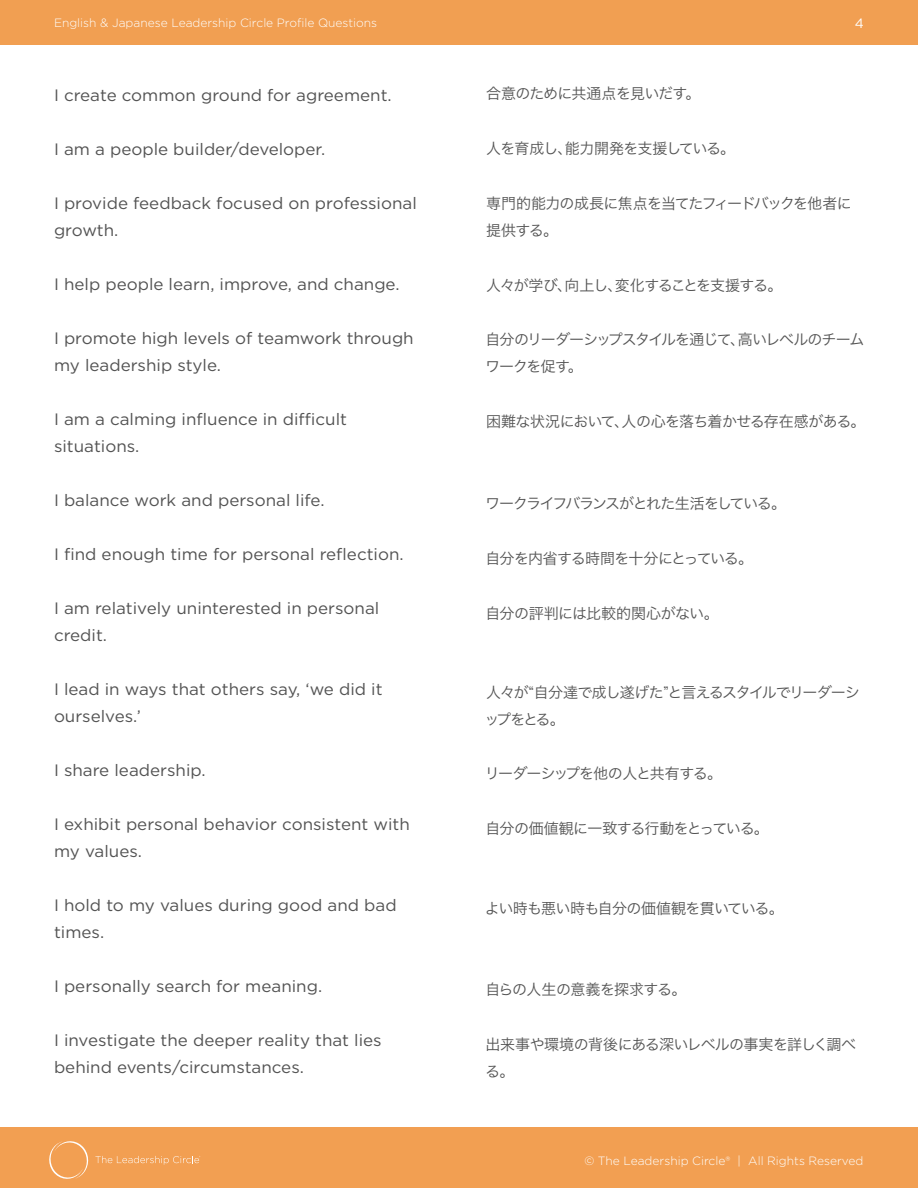
<style>
.page{position:relative;width:918px;height:1188px;background:#fff}
.page>*{position:absolute;margin:0;border:0;box-sizing:border-box;transform-origin:0 0}
.paragraph_body{font:16.5px/27px "Gotham";color:#535353}
.Paragraph_Body_Chine{font:15px/27px "Hira Kaku Pro W3";letter-spacing:-.055em;color:#535353}
.Paragraph_Body_Chine-2{font:15px/27px "Hira Kaku Pro W3";letter-spacing:-.075em;color:#535353}
.Paragraph_Body_Chine-3{font:15px "Hira Kaku Pro W3";letter-spacing:-.1em;color:#535353}
.Paragraph_Body_Chine-4{font:15px "Hira Kaku Pro W3";letter-spacing:-.03em;color:#535353}
.Paragraph_Body_Chine-5{font:15px "Hira Kaku Pro W3";letter-spacing:-.035em;color:#535353}
.t1{font:13.5px "Gotham";color:#fff}
.t2{font:300 12px "Gotham";color:#feffff}
</style>
<div class="page">
<div style="left:0;top:1128px;width:918px;height:60px;background:#f29f52"></div>
<div style="left:0;top:0;width:918px;height:44px;background:#f19f52"></div>
<svg style="left:49px;top:1141px;width:151px;height:38px"></svg>
<p class="t2" style="left:54px;top:15px;width:325px">English &amp; Japanese Leadership Circle Profile Questions</p>
<p class="t1" style="left:855px;top:15px;width:11px">4</p>
<p class="paragraph_body" style="left:54px;top:81px;width:339px">I create common ground for agreement.</p>
<p class="paragraph_body" style="left:54px;top:135px;width:273px">I am a people builder/developer.</p>
<p class="paragraph_body" style="left:54px;top:189px;width:364px">I provide feedback focused on professional growth.</p>
<p class="paragraph_body" style="left:54px;top:270px;width:347px">I help people learn, improve, and change.</p>
<p class="paragraph_body" style="left:54px;top:324px;width:361px">I promote high levels of teamwork through my leadership style.</p>
<p class="paragraph_body" style="left:54px;top:405px;width:295px">I am a calming influence in difficult situations.</p>
<p class="paragraph_body" style="left:54px;top:486px;width:272px">I balance work and personal life.</p>
<p class="paragraph_body" style="left:54px;top:540px;width:351px">I find enough time for personal reflection.</p>
<p class="paragraph_body" style="left:54px;top:594px;width:327px">I am relatively uninterested in personal credit.</p>
<p class="paragraph_body" style="left:54px;top:675px;width:330px">I lead in ways that others say, ‘we did it ourselves.’</p>
<p class="paragraph_body" style="left:54px;top:756px;width:153px">I share leadership.</p>
<p class="paragraph_body" style="left:54px;top:810px;width:357px">I exhibit personal behavior consistent with my values.</p>
<p class="paragraph_body" style="left:54px;top:891px;width:344px">I hold to my values during good and bad times.</p>
<p class="paragraph_body" style="left:54px;top:972px;width:270px">I personally search for meaning.</p>
<p class="paragraph_body" style="left:54px;top:1026px;width:329px">I investigate the deeper reality that lies behind events/circumstances.</p>
<p class="Paragraph_Body_Chine" style="left:486px;top:79px;width:216px">合意のために共通点を見いだす。</p>
<p class="Paragraph_Body_Chine" style="left:486px;top:134px;width:251px">人を育成し、能力開発を支援している。</p>
<p class="Paragraph_Body_Chine" style="left:486px;top:189px;width:367px">専門的能力の成長に焦点を当てたフィードバックを他者に提供する。</p>
<p class="Paragraph_Body_Chine" style="left:486px;top:270px;width:298px">人々が学び、向上し、変化することを支援する。</p>
<p class="Paragraph_Body_Chine" style="left:485px;top:325px;width:381px">自分のリーダーシップスタイルを通じて、高いレベルのチームワークを促す。</p>
<p class="Paragraph_Body_Chine" style="left:486px;top:407px;width:381px">困難な状況において、人の心を落ち着かせる存在感がある。</p>
<p class="Paragraph_Body_Chine-3" style="left:485px;top:490px;width:303px">ワークライフバランスがとれた生活をしている。</p>
<p class="Paragraph_Body_Chine" style="left:485px;top:544px;width:269px">自分を内省する時間を十分にとっている。</p>
<p class="Paragraph_Body_Chine-4" style="left:485px;top:600px;width:235px">自分の評判には比較的関心がない。</p>
<p class="Paragraph_Body_Chine-2" style="left:485px;top:677px;width:377px">人々が“自分達で成し遂げた”と言えるスタイルでリーダーシップをとる。</p>
<p class="Paragraph_Body_Chine" style="left:485px;top:759px;width:239px">リーダーシップを他の人と共有する。</p>
<p class="Paragraph_Body_Chine" style="left:485px;top:814px;width:285px">自分の価値観に一致する行動をとっている。</p>
<p class="Paragraph_Body_Chine" style="left:485px;top:894px;width:300px">よい時も悪い時も自分の価値観を貫いている。</p>
<p class="Paragraph_Body_Chine-5" style="left:485px;top:976px;width:202px">自らの人生の意義を探求する。</p>
<p class="Paragraph_Body_Chine" style="left:485px;top:1029px;width:373px">出来事や環境の背後にある深いレベルの事実を詳しく調べる。</p>
<p class="t2" style="left:584px;top:1153px;width:281px">© The Leadership Circle® | All Rights Reserved</p>
</div>
